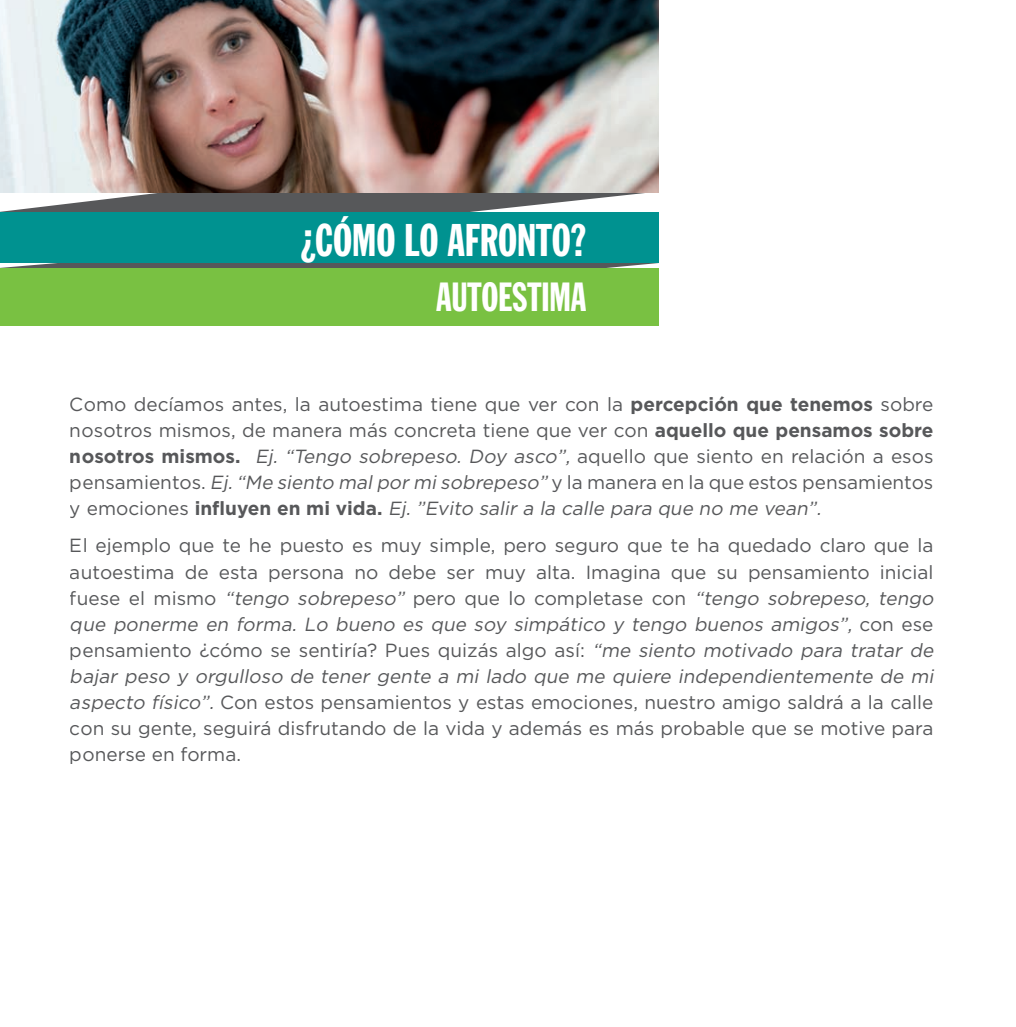
<style>
.page{position:relative;width:1016px;height:1027px;background:#fff}
.page>*{position:absolute;margin:0;border:0;box-sizing:border-box;transform-origin:0 0}
.t1{font:45px "Franklin Gothic Extra Cond";color:#fff}
.t2{font:40px "Franklin Gothic Extra Cond";color:#fff}
.t3{font:19px/26px "Gotham";color:#57585a;text-align:justify}
.s1{font-weight:700}
.s2{font-style:italic}
</style>
<div class="page">
<svg style="left:0;top:263px;width:658px;height:5px;fill:#57585a"></svg>
<svg style="left:0;top:192px;width:658px;height:20px;fill:#57585a"></svg>
<div style="left:0;top:212px;width:658px;height:51px;background:#009290"></div>
<div style="left:0;top:268px;width:658px;height:57px;background:#79c142"></div>
<img style="left:0;top:0;width:658px;height:192px">
<p class="t1" style="left:300px;top:216px;width:287px">¿CÓMO LO AFRONTO?</p>
<p class="t2" style="left:436px;top:275px;width:152px">AUTOESTIMA</p>
<p class="t3" style="left:70px;top:391px;width:865px">Como decíamos antes, la autoestima tiene que ver con la <span class="s1">percepción que tenemos</span> sobre nosotros mismos, de manera más concreta tiene que ver con <span class="s1">aquello que pensamos sobre nosotros mismos.</span> <span class="s2">Ej. “Tengo sobrepeso. Doy asco”,</span> aquello que siento en relación a esos pensamientos. <span class="s2">Ej.“Me siento malpormisobrepeso”</span> y la manera en la que estos pensamientos y e m o c i o n es <span class="s1">i nfl uye n e n m i vi d a .</span> <span class="s2">Ej. ”Evito salir a la calle para que no me vean”.</span></p>
<p class="t3" style="left:70px;top:532px;width:869px;text-align:left">El ejemplo que te he puesto es muy simple, pero seguro que te ha quedado claro que la autoestima de esta persona no debe ser muy alta. Imagina que su pensamiento inicial f u e s e e l m i s m o <span class="s2">“tengo sobrepeso”</span> p e ro q u e l o c o m p l e t a s e c o n <span class="s2">“tengo sobrepeso, tengo que ponerme en forma. Lo bueno es que soy simpático y tengo buenos amigos”,</span> c o n e s e pensamiento ¿cómo se sentiría? Pues quizás algo así: <span class="s2">“me siento motivado para tratar de bajar peso y orgulloso de tener gente a mi lado que me quiere independientemente de mi aspecto físico”.</span> Con estos pensamientos y estas emociones, nuestro amigo saldrá a la calle con su gente, seguirá disfrutando de la vida y además es más probable que se motive para ponerse en forma.</p>
</div>
